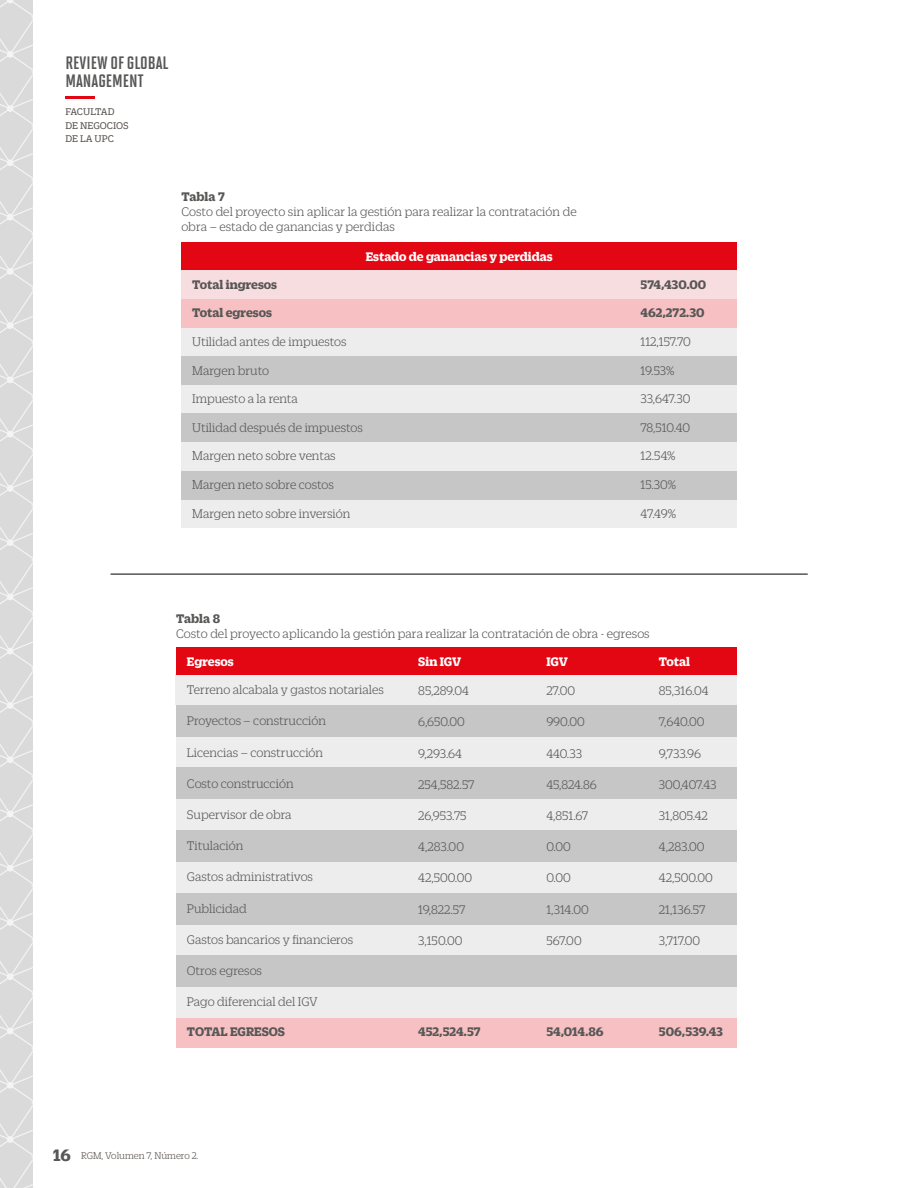
<style>
.page{position:relative;width:918px;height:1188px;background:#fff}
.page>*{position:absolute;margin:0;border:0;box-sizing:border-box;transform-origin:0 0}
.t1{font:700 18px/18.6px "Solano Gothic MVB Std";color:#575756}
.t2{font:700 18px "Zizou Slab";color:#575756}
.t3{font:300 13.5px/28.7px "Zizou Slab";color:#575756}
.t4{font:700 13.5px/28.7px "Zizou Slab";color:#575756}
.t5{font:700 13.5px "Zizou Slab";color:#fff}
.t6{font:10.5px/13.5px "Zizou Slab";color:#57514e}
.t7{font:300 10.5px "Zizou Slab";color:#57514e}
</style>
<div class="page">
<svg style="left:0;top:0;width:33px;height:1188px;background:#dcdcdc"></svg>
<hr style="left:65px;top:96px;width:29px;height:3px;background:#e30613">
<div style="left:176px;top:674px;width:561px;height:31px;background:#ededed"></div>
<div style="left:181px;top:270px;width:556px;height:29px;background:#f8dde0"></div>
<div style="left:176px;top:862px;width:561px;height:31px;background:#ededed"></div>
<div style="left:182px;top:442px;width:555px;height:29px;background:#ededed"></div>
<div style="left:176px;top:736px;width:561px;height:32px;background:#ededed"></div>
<div style="left:182px;top:328px;width:555px;height:28px;background:#ededed"></div>
<div style="left:176px;top:924px;width:561px;height:32px;background:#ededed"></div>
<div style="left:182px;top:499px;width:555px;height:29px;background:#ededed"></div>
<div style="left:176px;top:799px;width:561px;height:31px;background:#ededed"></div>
<div style="left:182px;top:384px;width:555px;height:29px;background:#ededed"></div>
<div style="left:176px;top:986px;width:561px;height:32px;background:#ededed"></div>
<div style="left:176px;top:767px;width:561px;height:32px;background:#c6c6c6"></div>
<div style="left:182px;top:356px;width:555px;height:28px;background:#c6c6c6"></div>
<div style="left:176px;top:955px;width:561px;height:31px;background:#c6c6c6"></div>
<div style="left:176px;top:830px;width:561px;height:32px;background:#c6c6c6"></div>
<div style="left:182px;top:413px;width:555px;height:29px;background:#c6c6c6"></div>
<div style="left:176px;top:705px;width:561px;height:31px;background:#c6c6c6"></div>
<div style="left:182px;top:299px;width:555px;height:29px;background:#f7c1c4"></div>
<div style="left:176px;top:893px;width:561px;height:31px;background:#c6c6c6"></div>
<div style="left:182px;top:471px;width:555px;height:28px;background:#c6c6c6"></div>
<div style="left:176px;top:647px;width:561px;height:28px;background:#e30613"></div>
<div style="left:182px;top:242px;width:555px;height:28px;background:#e30613"></div>
<div style="left:176px;top:1018px;width:561px;height:30px;background:#f7c1c4"></div>
<hr style="left:111px;top:574px;width:697px;height:1px;background:#000">
<h1 class="t1" style="left:65px;top:53px;width:105px">REVIEW OF GLOBAL<br>MANAGEMENT</h1>
<p class="t6" style="left:65px;top:104px;width:65px">FACULTAD<br>DE NEGOCIOS<br>DE LA UPC</p>
<p class="t4" style="left:181px;top:181px;width:45px">Tabla 7</p>
<p class="t3" style="left:181px;top:203px;width:397px;line-height:15px">Costo del proyecto sin aplicar la gestión para realizar la contratación de obra – estado de ganancias y perdidas</p>
<p class="t5" style="left:366px;top:247px;width:188px">Estado de ganancias y perdidas</p>
<p class="t4" style="left:192px;top:269px;width:86px">Total ingresos<br>Total egresos</p>
<p class="t3" style="left:192px;top:326px;width:172px">Utilidad antes de impuestos<br>Margen bruto<br>Impuesto a la renta<br>Utilidad después de impuestos<br>Margen neto sobre ventas<br>Margen neto sobre costos<br>Margen neto sobre inversión</p>
<p class="t4" style="left:641px;top:269px;width:67px">574,430.00<br>462,272.30</p>
<p class="t3" style="left:641px;top:326px;width:52px">112,157.70<br>19.53%<br>33,647.30<br>78,510.40<br>12.54%<br>15.30%<br>47.49%</p>
<p class="t4" style="left:176px;top:603px;width:46px">Tabla 8</p>
<p class="t3" style="left:176px;top:619px;width:475px">Costo del proyecto aplicando la gestión para realizar la contratación de obra - egresos</p>
<p class="t5" style="left:187px;top:652px;width:49px">Egresos</p>
<p class="t3" style="left:187px;top:675px;width:199px">Terreno alcabala y gastos notariales</p>
<p class="t3" style="left:187px;top:706px;width:141px">Proyectos – construcción</p>
<p class="t3" style="left:187px;top:737px;width:138px">Licencias – construcción</p>
<p class="t3" style="left:187px;top:768px;width:108px">Costo construcción</p>
<p class="t3" style="left:187px;top:800px;width:106px">Supervisor de obra</p>
<p class="t3" style="left:187px;top:831px;width:58px">Titulación</p>
<p class="t3" style="left:187px;top:862px;width:128px">Gastos administrativos</p>
<p class="t3" style="left:187px;top:893px;width:61px">Publicidad</p>
<p class="t3" style="left:187px;top:924px;width:168px">Gastos bancarios y financieros</p>
<p class="t3" style="left:187px;top:956px;width:77px">Otros egresos</p>
<p class="t3" style="left:187px;top:987px;width:132px">Pago diferencial del IGV</p>
<p class="t5" style="left:418px;top:652px;width:45px">Sin IGV</p>
<p class="t5" style="left:546px;top:652px;width:23px">IGV</p>
<p class="t5" style="left:659px;top:652px;width:33px">Total</p>
<p class="t3" style="left:418px;top:676px;width:52px">85,289.04</p>
<p class="t3" style="left:418px;top:707px;width:48px">6,650.00</p>
<p class="t3" style="left:418px;top:738px;width:45px">9,293.64</p>
<p class="t3" style="left:418px;top:769px;width:58px">254,582.57</p>
<p class="t3" style="left:418px;top:801px;width:50px">26,953.75</p>
<p class="t3" style="left:418px;top:832px;width:47px">4,283.00</p>
<p class="t3" style="left:418px;top:863px;width:55px">42,500.00</p>
<p class="t3" style="left:418px;top:894px;width:49px">19,822.57</p>
<p class="t3" style="left:418px;top:925px;width:46px">3,150.00</p>
<p class="t3" style="left:546px;top:676px;width:30px">27.00</p>
<p class="t3" style="left:546px;top:707px;width:40px">990.00</p>
<p class="t3" style="left:546px;top:738px;width:37px">440.33</p>
<p class="t3" style="left:546px;top:769px;width:52px">45,824.86</p>
<p class="t3" style="left:546px;top:801px;width:43px">4,851.67</p>
<p class="t3" style="left:546px;top:832px;width:26px">0.00</p>
<p class="t3" style="left:546px;top:863px;width:26px">0.00</p>
<p class="t3" style="left:546px;top:894px;width:44px">1,314.00</p>
<p class="t3" style="left:546px;top:925px;width:37px">567.00</p>
<p class="t3" style="left:659px;top:676px;width:51px">85,316.04</p>
<p class="t3" style="left:659px;top:707px;width:47px">7,640.00</p>
<p class="t3" style="left:659px;top:738px;width:44px">9,733.96</p>
<p class="t3" style="left:659px;top:769px;width:59px">300,407.43</p>
<p class="t3" style="left:659px;top:800px;width:50px">31,805.42</p>
<p class="t3" style="left:659px;top:832px;width:47px">4,283.00</p>
<p class="t3" style="left:659px;top:863px;width:55px">42,500.00</p>
<p class="t3" style="left:659px;top:894px;width:48px">21,136.57</p>
<p class="t3" style="left:659px;top:925px;width:43px">3,717.00</p>
<p class="t4" style="left:187px;top:1016px;width:100px">TOTAL EGRESOS</p>
<p class="t4" style="left:418px;top:1016px;width:64px">452,524.57</p>
<p class="t4" style="left:546px;top:1016px;width:59px">54,014.86</p>
<p class="t4" style="left:659px;top:1016px;width:66px">506,539.43</p>
<h1 class="t2" style="left:53px;top:1143px;width:19px">16</h1>
<p class="t7" style="left:81px;top:1149px;width:119px">RGM, Volumen 7, Número 2.</p>
</div>
